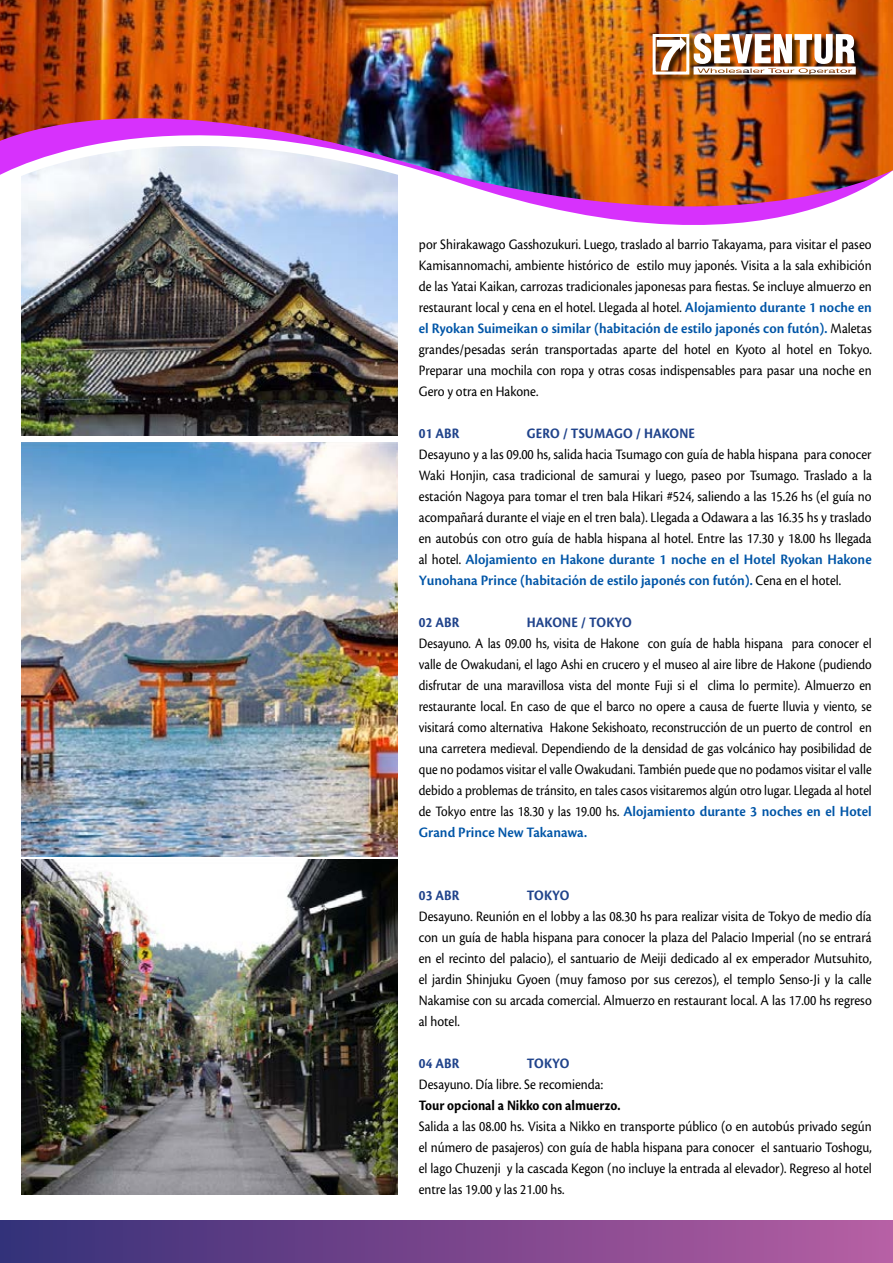
<style>
.page{position:relative;width:893px;height:1263px;background:#fff}
.page>*{position:absolute;margin:0;border:0;box-sizing:border-box;transform-origin:0 0}
.t1{font:15px/21px "Cronos Pro";color:#000;text-align:justify;scale:.9 1}
.t2{font:15px/21px "Cronos Pro";color:#000;text-align:justify;scale:.87 1}
.t3{font:700 15px "Cronos Pro";letter-spacing:.01em;color:#20438b;scale:.9 1}
.t4{font:700 15px "Cronos Pro";color:#000;scale:.9 1}
.s1{font-weight:600;color:#0055a7}
</style>
<div class="page">
<img style="left:21px;top:307px;width:377px;height:129px">
<img style="left:21px;top:442px;width:377px;height:415px">
<img style="left:21px;top:859px;width:377px;height:336px">
<img style="left:21px;top:296px;width:377px;height:11px">
<img style="left:21px;top:246px;width:377px;height:50px">
<img style="left:0;top:0;width:893px;height:246px">
<div style="left:653px;top:34px;width:211px;height:49px;background:#000;opacity:.77"></div>
<div style="left:653px;top:34px;width:36px;height:41px;border:3px solid #fff"></div>
<svg style="left:657px;top:37px;width:29px;height:33px"></svg>
<img style="left:694px;top:33px;width:162px;height:42px">
<div style="left:0;top:1220px;width:893px;height:43px;background:linear-gradient(to right,#362f78,#b85da2)"></div>
<p class="t1" style="left:419px;top:234px;width:505px">por Shirakawago Gasshozukuri. Luego, traslado al barrio Takayama, para visitar el paseo Kamisannomachi, ambiente histórico de estilo muy japonés. Visita a la sala exhibición de las Yatai Kaikan, carrozas tradicionales japonesas para fiestas. Se incluye almuerzo en restaurant local y cena en el hotel. Llegada al hotel. <span class="s1">Alojamiento durante 1 noche en el Ryokan Suimeikan o similar (habitación de estilo japonés con futón).</span> Maletas grandes/pesadas serán transportadas aparte del hotel en Kyoto al hotel en Tokyo.<br>Preparar una mochila con ropa y otras cosas indispensables para pasar una noche en Gero y otra en Hakone.</p>
<p class="t3" style="left:419px;top:424px;width:74px">01 ABR G</p>
<p class="t3" style="left:536px;top:424px;width:179px">ERO / TSUMAGO / HAKONE</p>
<p class="t1" style="left:419px;top:444px;width:505px">Desayuno y a las 09.00 hs, salida hacia Tsumago con guía de habla hispana para conocer Waki Honjin, casa tradicional de samurai y luego, paseo por Tsumago. Traslado a la estación Nagoya para tomar el tren bala Hikari #524, saliendo a las 15.26 hs (el guía no acompañará durante el viaje en el tren bala). Llegada a Odawara a las 16.35 hs y traslado en autobús con otro guía de habla hispana al hotel. Entre las 17.30 y 18.00 hs llegada al hotel. <span class="s1">Alojamiento en Hakone durante 1 noche en el Hotel Ryokan Hakone Yunohana Prince (habitación de estilo japonés con futón).</span> Cena en el hotel.</p>
<p class="t3" style="left:419px;top:613px;width:77px">02 ABR H</p>
<p class="t3" style="left:536px;top:613px;width:108px">AKONE / TOKYO</p>
<p class="t2" style="left:419px;top:633px;width:522px">Desayuno. A las 09.00 hs, visita de Hakone con guía de habla hispana para conocer el valle de Owakudani, el lago Ashi en crucero y el museo al aire libre de Hakone (pudiendo disfrutar de una maravillosa vista del monte Fuji si el clima lo permite). Almuerzo en restaurante local. En caso de que el barco no opere a causa de fuerte lluvia y viento, se visitará como alternativa Hakone Sekishoato, reconstrucción de un puerto de control en una carretera medieval. Dependiendo de la densidad de gas volcánico hay posibilidad de que no podamos visitar el valle Owakudani. También puede que no podamos visitar el valle debido a problemas de tránsito, en tales casos visitaremos algún otro lugar. Llegada al hotel de Tokyo entre las 18.30 y las 19.00 hs. <span class="s1">Alojamiento durante 3 noches en el Hotel Grand Prince New Takanawa.</span></p>
<p class="t3" style="left:419px;top:886px;width:76px">03 ABR T</p>
<p class="t3" style="left:534px;top:886px;width:41px">OKYO</p>
<p class="t1" style="left:419px;top:906px;width:505px">Desayuno. Reunión en el lobby a las 08.30 hs para realizar visita de Tokyo de medio día con un guía de habla hispana para conocer la plaza del Palacio Imperial (no se entrará en el recinto del palacio), el santuario de Meiji dedicado al ex emperador Mutsuhito, el jardin Shinjuku Gyoen (muy famoso por sus cerezos), el templo Senso-Ji y la calle Nakamise con su arcada comercial. Almuerzo en restaurant local. A las 17.00 hs regreso al hotel.</p>
<p class="t3" style="left:419px;top:1054px;width:76px">04 ABR T</p>
<p class="t3" style="left:534px;top:1054px;width:41px">OKYO</p>
<p class="t1" style="left:419px;top:1074px;width:206px">Desayuno. Día libre. Se recomienda:</p>
<p class="t4" style="left:419px;top:1096px;width:225px">TOUR OPCIONAL A NIKKO CON ALMUERZO.</p>
<p class="t1" style="left:419px;top:1116px;width:505px">Salida a las 08.00 hs. Visita a Nikko en transporte público (o en autobús privado según el número de pasajeros) con guía de habla hispana para conocer el santuario Toshogu, el lago Chuzenji y la cascada Kegon (no incluye la entrada al elevador). Regreso al hotel entre las 19.00 y las 21.00 hs.</p>
</div>
